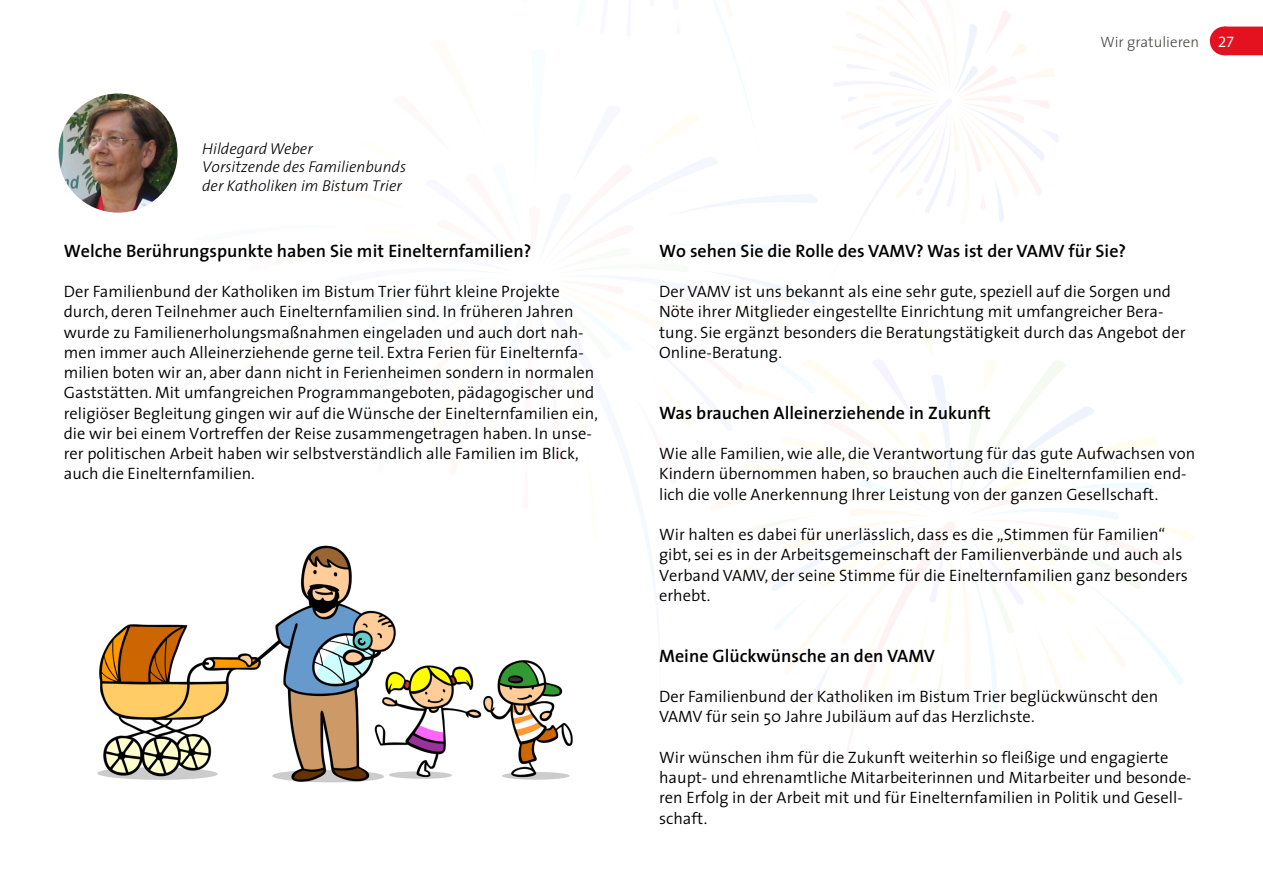
<style>
.page{position:relative;width:1263px;height:893px;background:#fff}
.page>*{position:absolute;margin:0;border:0;box-sizing:border-box;transform-origin:0 0}
.Frage{font:600 18px "The Sans 6";color:#000}
.Antwort{font:300 16.5px/20.2px "The Sans 4";color:#000}
.Angaben_zur_Person{font:italic 300 15.75px/18.9px "The Sans 3";color:#000}
.t1{font:300 15px "The Sans 3";color:#3b3b3a}
.s1{font-family:"Myriad Pro";font-weight:400;font-size:15.75px;color:#fff}
</style>
<div class="page">
<svg style="left:644px;top:0;width:550px;height:775px"></svg>
<svg style="left:607px;top:282px;width:53px;height:417px"></svg>
<img style="left:58px;top:94px;width:120px;height:119px;border-radius:60px">
<img style="left:97px;top:545px;width:476px;height:238px">
<p class="Angaben_zur_Person" style="left:202px;top:138px;width:205px">Hildegard Weber<br>Vorsitzende des Familienbunds der Katholiken im Bistum Trier</p>
<p class="Frage" style="left:64px;top:235px;width:469px">Welche Berührungspunkte haben Sie mit Einelternfamilien?</p>
<p class="Antwort" style="left:64px;top:281px;width:536px">Der Familienbund der Katholiken im Bistum Trier führt kleine Projekte durch, deren Teilnehmer auch Einelternfamilien sind. In früheren Jahren wurde zu Familienerholungsmaßnahmen eingeladen und auch dort nah&shy;men immer auch Alleinerziehende gerne teil. Extra Ferien für Einelternfa&shy;milien boten wir an, aber dann nicht in Ferienheimen sondern in normalen Gaststätten. Mit umfangreichen Programmangeboten, pädagogischer und religiöser Begleitung gingen wir auf die Wünsche der Einelternfamilien ein, die wir bei einem Vortreffen der Reise zusammengetragen haben. In unse&shy;rer politischen Arbeit haben wir selbstverständlich alle Familien im Blick, auch die Einelternfamilien.</p>
<p class="t1" style="left:1100px;top:29px;width:135px">Wir gratulieren <span class="s1">27</span></p>
<p class="Frage" style="left:659px;top:235px;width:469px">Wo sehen Sie die Rolle des VAMV? Was ist der VAMV für Sie?</p>
<p class="Antwort" style="left:659px;top:281px;width:528px">Der VAMV ist uns bekannt als eine sehr gute, speziell auf die Sorgen und Nöte ihrer Mitglieder eingestellte Einrichtung mit umfangreicher Bera&shy;tung. Sie ergänzt besonders die Beratungstätigkeit durch das Angebot der Online-Beratung.</p>
<p class="Frage" style="left:659px;top:397px;width:333px">Was brauchen Alleinerziehende in Zukunft</p>
<p class="Antwort" style="left:659px;top:443px;width:538px">Wie alle Familien, wie alle, die Verantwortung für das gute Aufwachsen von<br>Kindern übernommen haben, so brauchen auch die Einelternfamilien end&shy;lich die volle Anerkennung Ihrer Leistung von der ganzen Gesellschaft.</p>
<p class="Antwort" style="left:659px;top:524px;width:530px">Wir halten es dabei für unerlässlich, dass es die „Stimmen für Familien“ gibt, sei es in der Arbeitsgemeinschaft der Familienverbände und auch als Verband VAMV, der seine Stimme für die Einelternfamilien ganz besonders erhebt.</p>
<p class="Frage" style="left:659px;top:640px;width:277px">Meine Glückwünsche an den VAMV</p>
<p class="Antwort" style="left:659px;top:686px;width:501px">Der Familienbund der Katholiken im Bistum Trier beglückwünscht den<br>VAMV für sein 50 Jahre Jubiläum auf das Herzlichste.</p>
<p class="Antwort" style="left:659px;top:747px;width:534px">Wir wünschen ihm für die Zukunft weiterhin so fleißige und engagierte haupt- und ehrenamtliche Mitarbeiterinnen und Mitarbeiter und besonde&shy;ren Erfolg in der Arbeit mit und für Einelternfamilien in Politik und Gesell&shy;schaft.</p>
</div>
